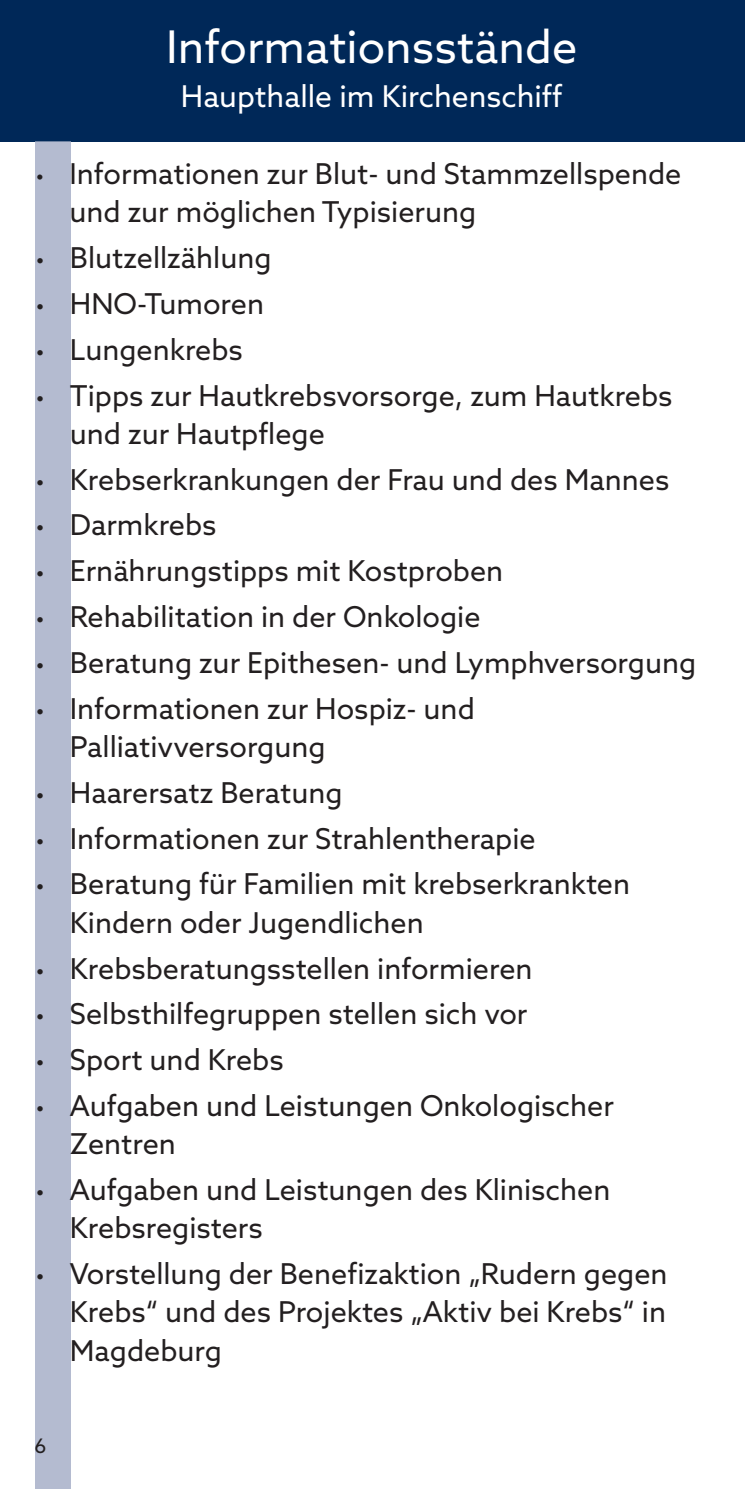
<style>
.page{position:relative;width:745px;height:1489px;background:#fff}
.page>*{position:absolute;margin:0;border:0;box-sizing:border-box;transform-origin:0 0}
.t1{font:45px "Azo Sans";color:#fff}
.t2{font:30px "Azo Sans";color:#fff}
.t3{font:28.75px/38.2px "Azo Sans";color:#231f20}
.t4{font:20px "Azo Sans";color:#231f20}
.s1{font-size:23.5px}
.s2{font-size:24.5px}
</style>
<div class="page">
<div style="left:0;top:0;width:744px;height:142px;background:#002858"></div>
<div style="left:35px;top:141px;width:36px;height:1347px;background:#b4bbd0"></div>
<h1 class="t1" style="left:166px;top:28px;width:412px">Informationsstände</h1>
<p class="t2" style="left:181px;top:84px;width:383px">Haupthalle im Kirchenschiff</p>
<p class="t3" style="left:69px;top:157px;width:613px;text-indent:-34px"><span class="s1">•</span> Informationen zur Blut- und Stammzellspende und zur möglichen Typisierung</p>
<p class="t3" style="left:35px;top:241px;width:237px"><span class="s2">•</span> Blutzellzählung</p>
<p class="t3" style="left:35px;top:287px;width:230px"><span class="s2">•</span> HNO-Tumoren</p>
<p class="t3" style="left:35px;top:333px;width:209px"><span class="s2">•</span> Lungenkrebs</p>
<p class="t3" style="left:70px;top:378px;width:604px;text-indent:-34px"><span class="s2">•</span> Tipps zur Hautkrebsvorsorge, zum Hautkrebs und zur Hautpflege</p>
<p class="t3" style="left:35px;top:462px;width:635px"><span class="s2">•</span> Krebserkrankungen der Frau und des Mannes</p>
<p class="t3" style="left:35px;top:508px;width:182px"><span class="s2">•</span> Darmkrebs</p>
<p class="t3" style="left:35px;top:554px;width:469px"><span class="s2">•</span> Ernährungstipps mit Kostproben</p>
<p class="t3" style="left:35px;top:600px;width:446px"><span class="s2">•</span> Rehabilitation in der Onkologie</p>
<p class="t3" style="left:35px;top:646px;width:661px"><span class="s2">•</span> Beratung zur Epithesen- und Lymphversorgung</p>
<p class="t3" style="left:70px;top:691px;width:406px;text-indent:-34px"><span class="s2">•</span> Informationen zur Hospiz- und<br>Palliativversorgung</p>
<p class="t3" style="left:35px;top:775px;width:308px"><span class="s2">•</span> Haarersatz Beratung</p>
<p class="t3" style="left:35px;top:821px;width:501px"><span class="s2">•</span> Informationen zur Strahlentherapie</p>
<p class="t3" style="left:70px;top:867px;width:561px;text-indent:-34px"><span class="s2">•</span> Beratung für Familien mit krebserkrankten<br>Kindern oder Jugendlichen</p>
<p class="t3" style="left:35px;top:951px;width:498px"><span class="s2">•</span> Krebsberatungsstellen informieren</p>
<p class="t3" style="left:35px;top:997px;width:493px"><span class="s2">•</span> Selbsthilfegruppen stellen sich vor</p>
<p class="t3" style="left:35px;top:1043px;width:250px"><span class="s2">•</span> Sport und Krebs</p>
<p class="t3" style="left:70px;top:1088px;width:545px;text-indent:-34px"><span class="s2">•</span> Aufgaben und Leistungen Onkologischer<br>Zentren</p>
<p class="t3" style="left:70px;top:1172px;width:541px;text-indent:-34px"><span class="s2">•</span> Aufgaben und Leistungen des Klinischen<br>Krebsregisters</p>
<p class="t3" style="left:70px;top:1256px;width:599px;text-align:justify;text-indent:-34px"><span class="s2">•</span> Vorstellung der Benefizaktion „Rudern gegen Krebs“ und des Projektes „Aktiv bei Krebs“ in Magdeburg</p>
<p class="t4" style="left:34px;top:1437px;width:13px">6</p>
</div>
